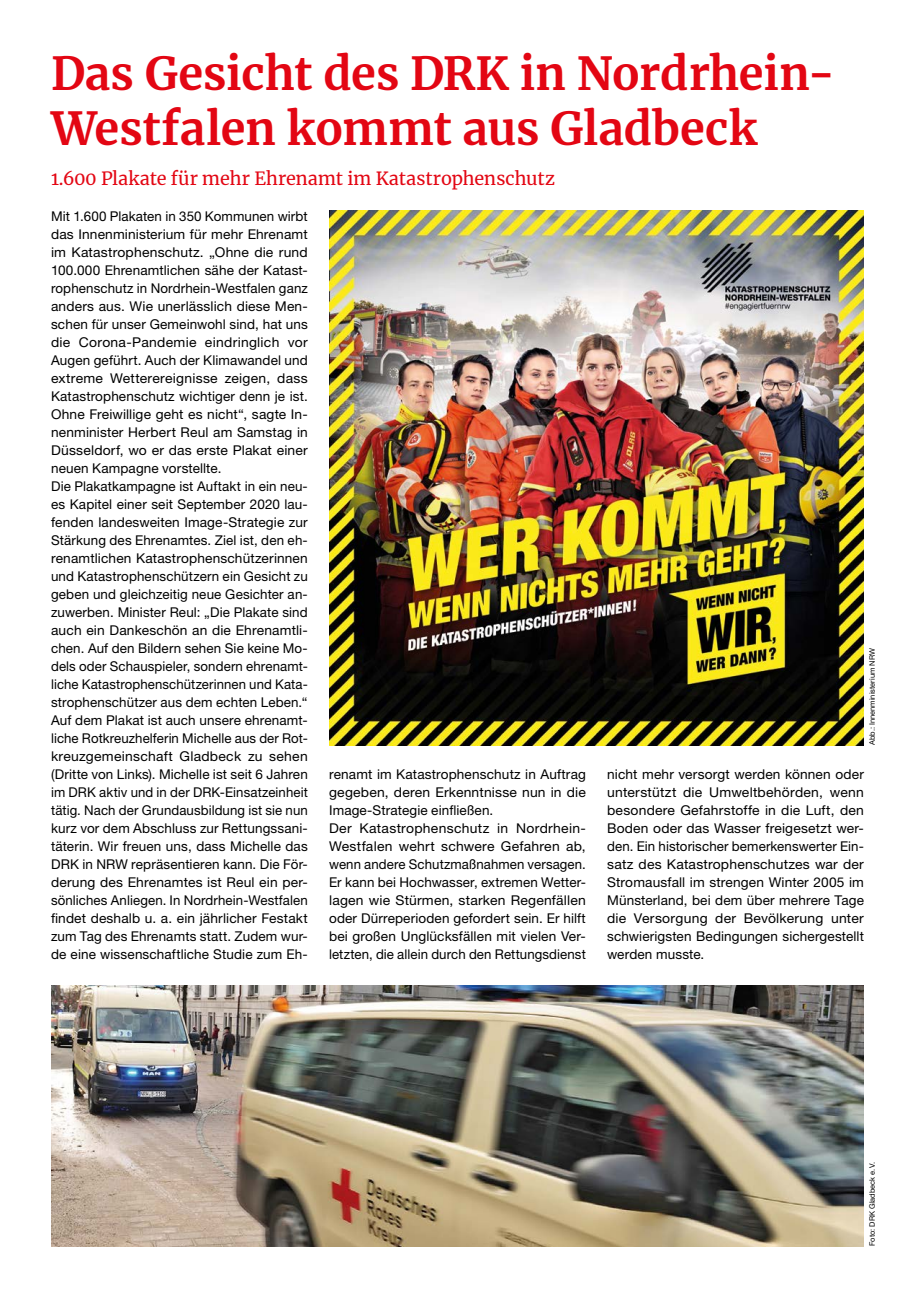
<style>
.page{position:relative;width:915px;height:1297px;background:#fff}
.page>*{position:absolute;margin:0;border:0;box-sizing:border-box;transform-origin:0 0}
.MGB_Headline{font:700 45px/55.5px "Merriweather";color:#e30613}
.MGB_Subline{font:18px "Merriweather";color:#e30613}
.MGB_Copy{font:13.5px/18px "Helvetica Neue LT Pro";letter-spacing:.01em;color:#000;text-align:justify}
.MGB_Fotocredits{font:7.5px "Helvetica Neue LT Pro";color:#000}
</style>
<div class="page">
<img style="left:329px;top:211px;width:534px;height:534px">
<img style="left:51px;top:985px;width:812px;height:262px">
<p class="MGB_Headline" style="left:51px;top:44px;width:785px">Das Gesicht des DRK in Nordrhein-<br>Westfalen kommt aus Gladbeck</p>
<p class="MGB_Subline" style="left:51px;top:166px;width:505px">1.600 Plakate für mehr Ehrenamt im Katastrophenschutz</p>
<p class="MGB_Copy" style="left:51px;top:206px;width:258px">Mit 1.600 Plakaten in 350 Kommunen wirbt das Innenministerium für mehr Ehrenamt im Katastrophenschutz. „Ohne die rund 100.000 Ehrenamtlichen sähe der Katast&shy;rophenschutz in Nordrhein-Westfalen ganz anders aus. Wie unerlässlich diese Men&shy;schen für unser Gemeinwohl sind, hat uns die Corona-Pandemie eindringlich vor Augen geführt. Auch der Klimawandel und extreme Wetterereignisse zeigen, dass Katastrophenschutz wichtiger denn je ist.<br>Ohne Freiwillige geht es nicht“, sagte In&shy;nenminister Herbert Reul am Samstag in Düsseldorf, wo er das erste Plakat einer neuen Kampagne vorstellte.</p>
<p class="MGB_Copy" style="left:51px;top:476px;width:258px">Die Plakatkampagne ist Auftakt in ein neu&shy;es Kapitel einer seit September 2020 lau&shy;fenden landesweiten Image-Strategie zur Stärkung des Ehrenamtes. Ziel ist, den eh&shy;renamtlichen Katastrophenschützerinnen und Katastrophenschützern ein Gesicht zu geben und gleichzeitig neue Gesichter an&shy;zuwerben. Minister Reul: „Die Plakate sind auch ein Dankeschön an die Ehrenamtli&shy;chen. Auf den Bildern sehen Sie keine Mo&shy;dels oder Schauspieler, sondern ehrenamt&shy;liche Katastrophenschützerinnen und Kata&shy;strophenschützer aus dem echten Leben.“</p>
<p class="MGB_Copy" style="left:51px;top:710px;width:258px">Auf dem Plakat ist auch unsere ehrenamt&shy;liche Rotkreuzhelferin Michelle aus der Rot&shy;kreuzgemeinschaft Gladbeck zu sehen (Dritte von Links). Michelle ist seit 6 Jahren im DRK aktiv und in der DRK-Einsatzeinheit tätig. Nach der Grundausbildung ist sie nun kurz vor dem Abschluss zur Rettungssani&shy;täterin. Wir freuen uns, dass Michelle das DRK in NRW repräsentieren kann. Die För&shy;derung des Ehrenamtes ist Reul ein per&shy;sönliches Anliegen. In Nordrhein-Westfalen findet deshalb u. a. ein jährlicher Festakt zum Tag des Ehrenamts statt. Zudem wur&shy;de eine wissenschaftliche Studie zum Eh-</p>
<p class="MGB_Fotocredits" style="left:867px;top:745px;width:98px;rotate:-90deg">Abb.: Innenministerium NRW</p>
<p class="MGB_Copy" style="left:329px;top:764px;width:258px">renamt im Katastrophenschutz in Auftrag gegeben, deren Erkenntnisse nun in die Image-Strategie einfließen.</p>
<p class="MGB_Copy" style="left:329px;top:818px;width:258px">Der Katastrophenschutz in Nordrhein-Westfalen wehrt schwere Gefahren ab, wenn andere Schutzmaßnahmen versagen.</p>
<p class="MGB_Copy" style="left:329px;top:872px;width:258px">Er kann bei Hochwasser, extremen Wetter&shy;lagen wie Stürmen, starken Regenfällen oder Dürreperioden gefordert sein. Er hilft bei großen Unglücksfällen mit vielen Ver&shy;letzten, die allein durch den Rettungsdienst</p>
<p class="MGB_Copy" style="left:607px;top:764px;width:258px">nicht mehr versorgt werden können oder unterstützt die Umweltbehörden, wenn besondere Gefahrstoffe in die Luft, den Boden oder das Wasser freigesetzt wer&shy;den. Ein historischer bemerkenswerter Ein&shy;satz des Katastrophenschutzes war der Stromausfall im strengen Winter 2005 im Münsterland, bei dem über mehrere Tage die Versorgung der Bevölkerung unter schwierigsten Bedingungen sichergestellt werden musste.</p>
<p class="MGB_Fotocredits" style="left:867px;top:1246px;width:86px;rotate:-90deg">Foto: DRK Gladbeck e.V.</p>
</div>
